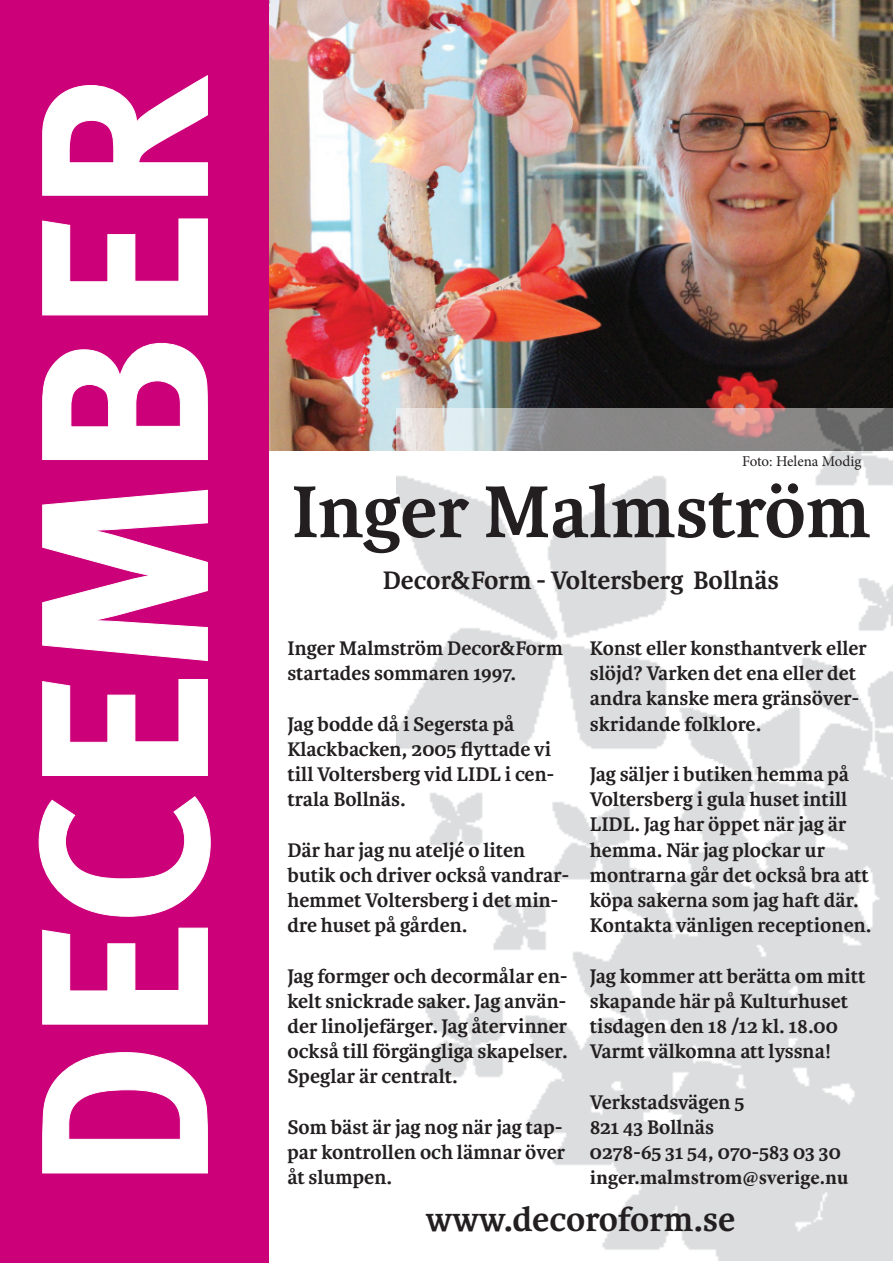
<style>
.page{position:relative;width:893px;height:1263px;background:#fff}
.page>*{position:absolute;margin:0;border:0;box-sizing:border-box;transform-origin:0 0}
.t1{font:700 237px "Meta OT";color:#fff}
.t2{font:700 78px "Karmina Basic";color:#231f20}
.t3{font:700 36px "Karmina Basic";color:#231f20}
.t4{font:700 27px "Karmina Basic";color:#231f20}
.t5{font:700 21px/25.2px "Karmina Basic";color:#231f20}
.t6{font:700 21px "Minion Pro";color:#231f20}
.t7{font:15px "Minion Pro";letter-spacing:-.005em;color:#231f20}
</style>
<div class="page">
<img style="left:268px;top:0;width:625px;height:451px">
<img style="left:396px;top:408px;width:497px;height:852px">
<div style="left:0;top:0;width:268px;height:1263px;background:#cc017a"></div>
<svg style="left:42px;top:1052px;width:166px;height:122px"></svg>
<svg style="left:42px;top:927px;width:166px;height:98px"></svg>
<svg style="left:38px;top:796px;width:173px;height:121px"></svg>
<svg style="left:42px;top:679px;width:166px;height:97px"></svg>
<svg style="left:42px;top:490px;width:166px;height:171px"></svg>
<svg style="left:42px;top:343px;width:166px;height:117px"></svg>
<svg style="left:42px;top:218px;width:166px;height:98px"></svg>
<svg style="left:42px;top:75px;width:166px;height:121px"></svg>
<h1 class="t1" style="left:-16px;top:1191px;width:1120px;rotate:-90deg">DECEMBER</h1>
<p class="t7" style="left:742px;top:451px;width:121px">Foto: Helena Modig</p>
<h2 class="t2" style="left:292px;top:467px;width:580px">Inger Malmström</h2>
<p class="t4" style="left:383px;top:565px;width:398px">Decor&amp;Form - Voltersberg Bollnäs</p>
<p class="t5" style="left:590px;top:636px;width:279px">Konst eller konsthantverk eller slöjd? Varken det ena eller det andra kanske mera gränsöver&shy;skridande folklore.</p>
<p class="t5" style="left:590px;top:762px;width:283px">Jag säljer i butiken hemma på<br>Voltersberg i gula huset intill<br>LIDL. Jag har öppet när jag är hemma. När jag plockar ur montrarna går det också bra att köpa sakerna som jag haft där.<br>Kontakta vänligen receptionen.</p>
<p class="t5" style="left:590px;top:963px;width:277px">Jag kommer att berätta om mitt skapande här på Kulturhuset tisdagen den 18 /12 kl. 18.00<br>Varmt välkomna att lyssna!</p>
<p class="t5" style="left:590px;top:1089px;width:252px">Verkstadsvägen 5<br>821 43 Bollnäs<br>0278-65 31 54, 070-583 03 30</p>
<p class="t6" style="left:590px;top:1163px;width:260px">inger.malmstrom@sverige.nu</p>
<h3 class="t3" style="left:426px;top:1198px;width:311px">www.decoroform.se</h3>
<p class="t5" style="left:287px;top:636px;width:277px">Inger Malmström Decor&amp;Form startades sommaren 1997.</p>
<p class="t5" style="left:287px;top:711px;width:268px">Jag bodde då i Segersta på<br>Klackbacken, 2005 flyttade vi till Voltersberg vid LIDL i cen&shy;trala Bollnäs.</p>
<p class="t5" style="left:287px;top:837px;width:283px">Där har jag nu ateljé o liten butik och driver också vandrar&shy;hemmet Voltersberg i det min&shy;dre huset på gården.</p>
<p class="t5" style="left:287px;top:963px;width:282px;text-align:justify">Jag formger och decormålar en&shy;kelt snickrade saker. Jag använ&shy;der linoljefärger. Jag återvinner också till förgängliga skapelser.<br>Speglar är centralt.</p>
<p class="t5" style="left:287px;top:1115px;width:279px">Som bäst är jag nog när jag tap&shy;par kontrollen och lämnar över åt slumpen.</p>
</div>
